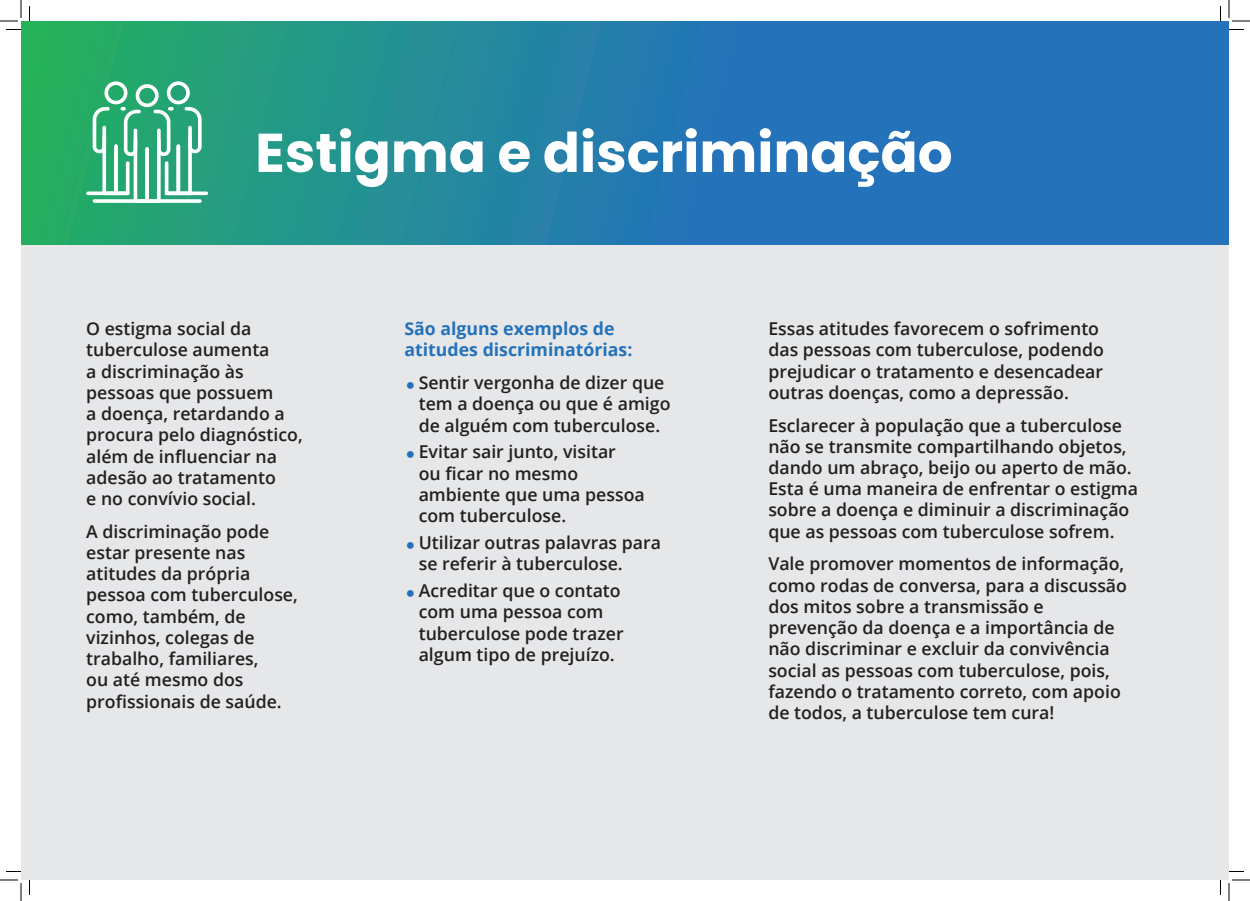
<style>
.page{position:relative;width:1250px;height:901px;background:#fff}
.page>*{position:absolute;margin:0;border:0;box-sizing:border-box;transform-origin:0 0}
.t1{font:700 54.7px "Poppins";color:#fff}
.t2{font:600 17.7px/21.2px "Open Sans";color:#231f20}
.t3{font:700 17.7px/21.2px "Open Sans";color:#2472ba}
</style>
<div class="page">
<div style="left:21px;top:21px;width:1208px;height:859px;background:#e6e7e9"></div>
<svg style="left:21px;top:21px;width:1208px;height:224px;background:#2482a3"></svg>
<svg style="left:93px;top:81px;width:109px;height:122px;background:#5dbc96"></svg>
<svg style="left:93px;top:199px;width:109px;height:4px"></svg>
<svg style="left:165px;top:191px;width:43px;height:4px"></svg>
<svg style="left:86px;top:191px;width:43px;height:4px"></svg>
<svg style="left:6px;top:29px;width:15px;height:1px"></svg>
<svg style="left:1229px;top:29px;width:15px;height:1px"></svg>
<svg style="left:6px;top:871px;width:15px;height:1px"></svg>
<svg style="left:1229px;top:871px;width:15px;height:1px"></svg>
<svg style="left:29px;top:6px;width:1px;height:15px"></svg>
<svg style="left:29px;top:880px;width:1px;height:15px"></svg>
<svg style="left:1220px;top:6px;width:1px;height:15px"></svg>
<svg style="left:1220px;top:880px;width:1px;height:15px"></svg>
<svg style="left:0;top:0;width:22px;height:22px"></svg>
<svg style="left:0;top:879px;width:22px;height:22px"></svg>
<svg style="left:1228px;top:0;width:22px;height:22px"></svg>
<svg style="left:1228px;top:879px;width:22px;height:22px"></svg>
<h1 class="t1" style="left:255px;top:121px;width:699px">Estigma e discriminação</h1>
<p class="t2" style="left:86px;top:318px;width:218px">O estigma social da tuberculose aumenta<br>a discriminação às pessoas que possuem<br>a doença, retardando a procura pelo diagnóstico, além de influenciar na adesão ao tratamento<br>e no convívio social.</p>
<p class="t2" style="left:86px;top:520px;width:213px">A discriminação pode estar presente nas atitudes da própria pessoa com tuberculose, como, também, de vizinhos, colegas de trabalho, familiares,<br>ou até mesmo dos profissionais de saúde.</p>
<p class="t3" style="left:404px;top:318px;width:229px">São alguns exemplos de atitudes discriminatórias:</p>
<p class="t2" style="left:419px;top:372px;width:253px">Sentir vergonha de dizer que tem a doença ou que é amigo de alguém com tuberculose.</p>
<p class="t2" style="left:419px;top:441px;width:227px">Evitar sair junto, visitar<br>ou ficar no mesmo ambiente que uma pessoa com tuberculose.</p>
<p class="t2" style="left:419px;top:532px;width:244px">Utilizar outras palavras para se referir à tuberculose.</p>
<p class="t2" style="left:419px;top:580px;width:207px">Acreditar que o contato com uma pessoa com tuberculose pode trazer algum tipo de prejuízo.</p>
<p class="t2" style="left:768px;top:318px;width:337px">Essas atitudes favorecem o sofrimento das pessoas com tuberculose, podendo prejudicar o tratamento e desencadear outras doenças, como a depressão.</p>
<p class="t2" style="left:768px;top:414px;width:371px">Esclarecer à população que a tuberculose não se transmite compartilhando objetos, dando um abraço, beijo ou aperto de mão.<br>Esta é uma maneira de enfrentar o estigma sobre a doença e diminuir a discriminação que as pessoas com tuberculose sofrem.</p>
<p class="t2" style="left:768px;top:553px;width:360px">Vale promover momentos de informação, como rodas de conversa, para a discussão dos mitos sobre a transmissão e prevenção da doença e a importância de não discriminar e excluir da convivência social as pessoas com tuberculose, pois, fazendo o tratamento correto, com apoio de todos, a tuberculose tem cura!</p>
</div>
